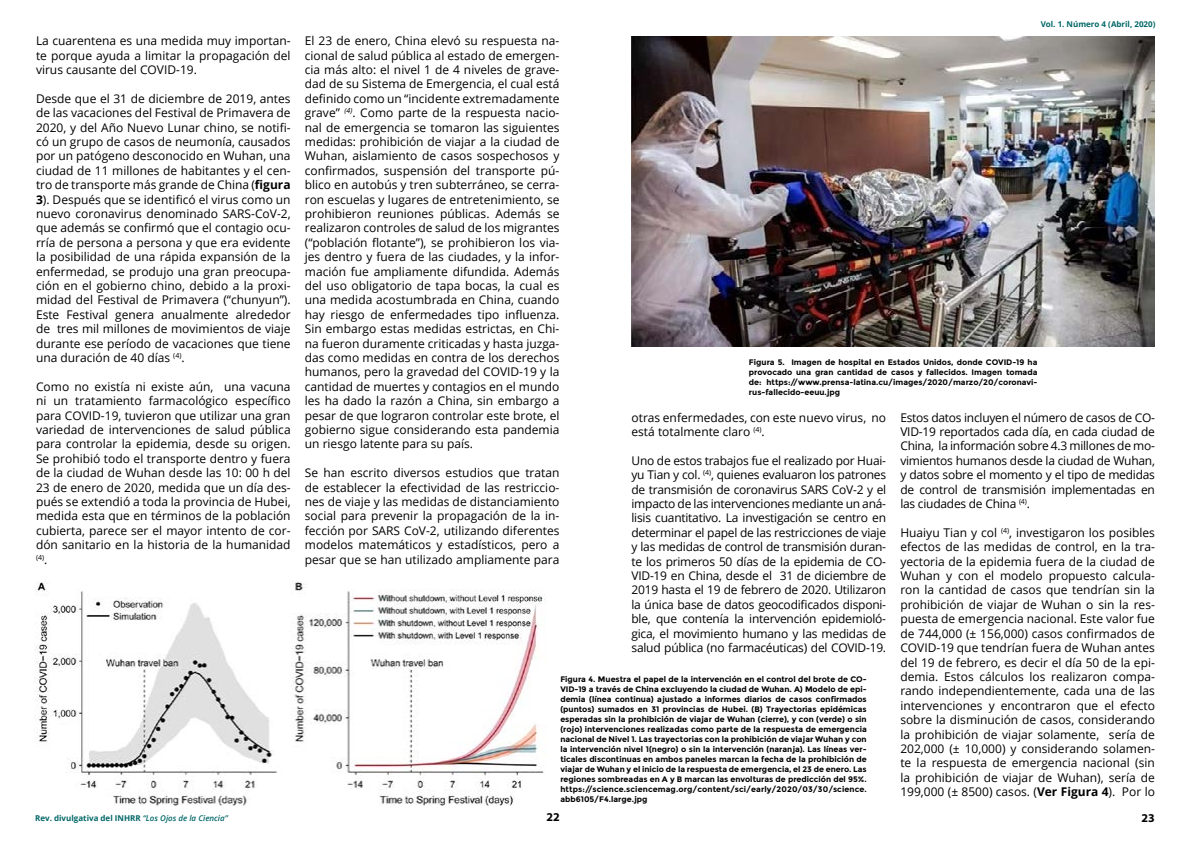
<style>
.page{position:relative;width:1191px;height:842px;background:#fff}
.page>*{position:absolute;margin:0;border:0;box-sizing:border-box;transform-origin:0 0}
.t1{font:12px/14.4px "Open Sans";color:#000;text-align:justify}
.t2{font:700 12px "Myriad Pro";color:#000}
.t3{font:700 8px/10px "Montserrat";color:#000;text-align:justify}
.t4{font:700 8px "Open Sans";color:#066}
.t5{font:7px "Open Sans";color:#000}
.s1{font-weight:700}
.s2{font-size:12px}
.s3{font-weight:600;font-style:italic}
</style>
<div class="page">
<img style="left:35px;top:581px;width:510px;height:225px">
<img style="left:631px;top:36px;width:524px;height:311px">
<p class="t1" style="left:36px;top:35px;width:256px">La cuarentena es una medida muy importan&shy;te porque ayuda a limitar la propagación del virus causante del COVID-19.</p>
<p class="t1" style="left:36px;top:92px;width:256px">Desde que el 31 de diciembre de 2019, antes de las vacaciones del Festival de Primavera de 2020, y del Año Nuevo Lunar chino, se notifi&shy;có un grupo de casos de neumonía, causados por un patógeno desconocido en Wuhan, una ciudad de 11 millones de habitantes y el cen&shy;tro de transporte más grande de China (<span class="s1">figura 3</span>). Después que se identificó el virus como un nuevo coronavirus denominado SARS-CoV-2, que además se confirmó que el contagio ocu&shy;rría de persona a persona y que era evidente la posibilidad de una rápida expansión de la enfermedad, se produjo una gran preocupa&shy;ción en el gobierno chino, debido a la proxi&shy;midad del Festival de Primavera (“chunyun”).<br>Este Festival genera anualmente alrededor de tres mil millones de movimientos de viaje durante ese período de vacaciones que tiene una duración de 40 días <sup>(4)</sup>.</p>
<p class="t1" style="left:36px;top:380px;width:256px">Como no existía ni existe aún, una vacuna ni un tratamiento farmacológico específico para COVID-19, tuvieron que utilizar una gran variedad de intervenciones de salud pública para controlar la epidemia, desde su origen.<br>Se prohibió todo el transporte dentro y fuera de la ciudad de Wuhan desde las 10: 00 h del 23 de enero de 2020, medida que un día des&shy;pués se extendió a toda la provincia de Hubei, medida esta que en términos de la población cubierta, parece ser el mayor intento de cor&shy;dón sanitario en la historia de la humanidad</p>
<p class="t5" style="left:36px;top:554px;width:13px">(4)<span class="s2">.</span></p>
<p class="t4" style="left:1040px;top:21px;width:116px">Vol. 1. Número 4 (Abril, 2020)</p>
<p class="t1" style="left:305px;top:33px;width:256px">El 23 de enero, China elevó su respuesta na&shy;cional de salud pública al estado de emergen&shy;cia más alto: el nivel 1 de 4 niveles de grave&shy;dad de su Sistema de Emergencia, el cual está definido como un “incidente extremadamente grave” <sup>(4)</sup>. Como parte de la respuesta nacio&shy;nal de emergencia se tomaron las siguientes medidas: prohibición de viajar a la ciudad de Wuhan, aislamiento de casos sospechosos y confirmados, suspensión del transporte pú&shy;blico en autobús y tren subterráneo, se cerra&shy;ron escuelas y lugares de entretenimiento, se prohibieron reuniones públicas. Además se realizaron controles de salud de los migrantes (“población flotante”), se prohibieron los via&shy;jes dentro y fuera de las ciudades, y la infor&shy;mación fue ampliamente difundida. Además del uso obligatorio de tapa bocas, la cual es una medida acostumbrada en China, cuando hay riesgo de enfermedades tipo influenza.<br>Sin embargo estas medidas estrictas, en Chi&shy;na fueron duramente criticadas y hasta juzga&shy;das como medidas en contra de los derechos humanos, pero la gravedad del COVID-19 y la cantidad de muertes y contagios en el mundo les ha dado la razón a China, sin embargo a pesar de que lograron controlar este brote, el gobierno sigue considerando esta pandemia un riesgo latente para su país.</p>
<p class="t1" style="left:305px;top:467px;width:256px">Se han escrito diversos estudios que tratan de establecer la efectividad de las restriccio&shy;nes de viaje y las medidas de distanciamiento social para prevenir la propagación de la in&shy;fección por SARS CoV-2, utilizando diferentes modelos matemáticos y estadísticos, pero a pesar que se han utilizado ampliamente para</p>
<p class="t3" style="left:749px;top:357px;width:290px">Figura 5. Imagen de hospital en Estados Unidos, donde COVID-19 ha provocado una gran cantidad de casos y fallecidos. Imagen tomada de: https://www.prensa-latina.cu/images/2020/marzo/20/coronavi&shy;rus-fallecido-eeuu.jpg</p>
<p class="t1" style="left:900px;top:410px;width:256px">Estos datos incluyen el número de casos de CO-VID-19 reportados cada día, en cada ciudad de China, la información sobre 4.3 millones de mo&shy;vimientos humanos desde la ciudad de Wuhan, y datos sobre el momento y el tipo de medidas de control de transmisión implementadas en las ciudades de China <sup>(4)</sup>.</p>
<p class="t1" style="left:900px;top:526px;width:256px">Huaiyu Tian y col <sup>(4)</sup>, investigaron los posibles efectos de las medidas de control, en la tra&shy;yectoria de la epidemia fuera de la ciudad de Wuhan y con el modelo propuesto calcula&shy;ron la cantidad de casos que tendrían sin la prohibición de viajar de Wuhan o sin la res&shy;puesta de emergencia nacional. Este valor fue de 744,000 (± 156,000) casos confirmados de COVID-19 que tendrían fuera de Wuhan antes del 19 de febrero, es decir el día 50 de la epi&shy;demia. Estos cálculos los realizaron compa&shy;rando independientemente, cada una de las intervenciones y encontraron que el efecto sobre la disminución de casos, considerando la prohibición de viajar solamente, sería de 202,000 (± 10,000) y considerando solamen&shy;te la respuesta de emergencia nacional (sin la prohibición de viajar de Wuhan), sería de 199,000 (± 8500) casos. (<span class="s1">Ver Figura 4</span>). Por lo</p>
<p class="t1" style="left:631px;top:411px;width:256px">otras enfermedades, con este nuevo virus, no está totalmente claro <sup>(4)</sup>.</p>
<p class="t1" style="left:631px;top:454px;width:256px">Uno de estos trabajos fue el realizado por Huai&shy;yu Tian y col. <sup>(4)</sup>, quienes evaluaron los patrones de transmisión de coronavirus SARS CoV-2 y el impacto de las intervenciones mediante un aná&shy;lisis cuantitativo. La investigación se centro en determinar el papel de las restricciones de viaje y las medidas de control de transmisión duran&shy;te los primeros 50 días de la epidemia de CO-VID-19 en China, desde el 31 de diciembre de 2019 hasta el 19 de febrero de 2020. Utilizaron la única base de datos geocodificados disponi&shy;ble, que contenía la intervención epidemioló&shy;gica, el movimiento humano y las medidas de salud pública (no farmacéuticas) del COVID-19.</p>
<p class="t3" style="left:560px;top:675px;width:308px">Figura 4. Muestra el papel de la intervención en el control del brote de CO-VID-19 a través de China excluyendo la ciudad de Wuhan. A) Modelo de epi&shy;demia (línea continua) ajustado a informes diarios de casos confirmados (puntos) sumados en 31 provincias de Hubei. (B) Trayectorias epidémicas esperadas sin la prohibición de viajar de Wuhan (cierre), y con (verde) o sin (rojo) intervenciones realizadas como parte de la respuesta de emergencia nacional de Nivel 1. Las trayectorias con la prohibición de viajar Wuhan y con la intervención nivel 1(negro) o sin la intervención (naranja). Las líneas ver&shy;ticales discontinuas en ambos paneles marcan la fecha de la prohibición de viajar de Wuhan y el inicio de la respuesta de emergencia, el 23 de enero. Las regiones sombreadas en A y B marcan las envolturas de predicción del 95%. https://science.sciencemag.org/content/sci/early/2020/03/30/science. abb6105/F4.large.jpg</p>
<p class="t4" style="left:35px;top:814px;width:194px">Rev. divulgativa del INHRR <span class="s3">“Los Ojos de la Ciencia”</span></p>
<p class="t2" style="left:546px;top:810px;width:15px">22</p>
<p class="t2" style="left:1141px;top:811px;width:15px">23</p>
</div>
